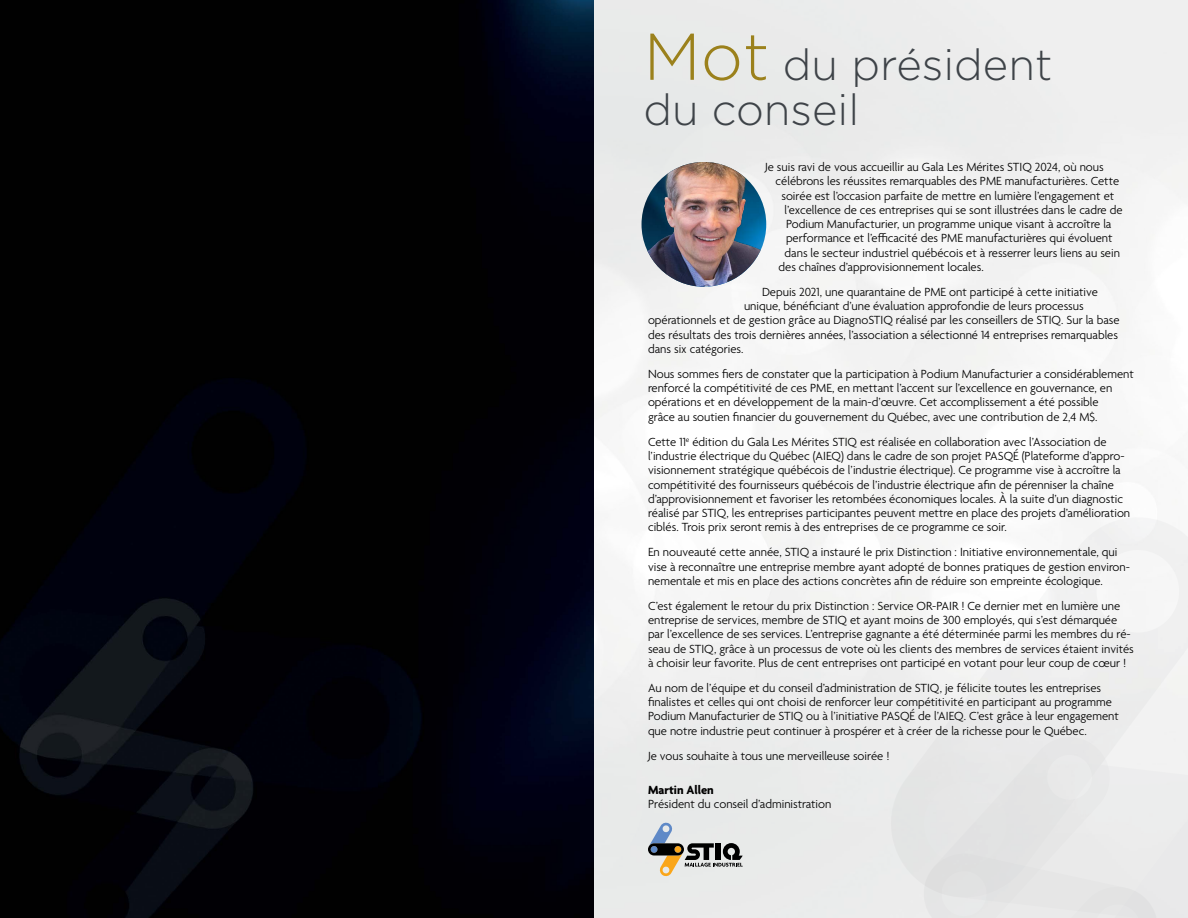
<style>
.page{position:relative;width:1188px;height:918px;background:#fff}
.page>*{position:absolute;margin:0;border:0;box-sizing:border-box;transform-origin:0 0}
.t1{font:300 43.5px/45px "Gotham";color:#3e4348}
.t2{font:300 12.75px/14.2px "Agenda";color:#000}
.t3{font:700 12.75px "Agenda";color:#000}
.s1{font-size:66px;color:#9b811c}
</style>
<div class="page">
<img style="left:594px;top:0;width:594px;height:918px">
<img style="left:0;top:0;width:594px;height:918px">
<svg style="left:881px;top:516px;width:307px;height:382px;fill:#f2f2f2"></svg>
<div style="left:887px;top:749px;width:32px;height:169px;background:#eaecec"></div>
<svg style="left:919px;top:737px;width:269px;height:181px"></svg>
<svg style="left:648px;top:823px;width:95px;height:53px"></svg>
<img style="left:642px;top:162px;width:124px;height:125px;border-radius:62px">
<h1 class="t1" style="left:644px;top:41px;width:410px"><span class="s1">Mot</span> du président du conseil</h1>
<p class="t2" style="left:765px;top:161px;width:340px">Je suis ravi de vous accueillir au Gala Les Mérites STIQ 2024, où nous</p>
<p class="t2" style="left:776px;top:175px;width:345px">célébrons les réussites remarquables des PME manufacturières. Cette</p>
<p class="t2" style="left:781px;top:189px;width:334px">soirée est l’occasion parfaite de mettre en lumière l’engagement et</p>
<p class="t2" style="left:785px;top:203px;width:340px">l’excellence de ces entreprises qui se sont illustrées dans le cadre de</p>
<p class="t2" style="left:786px;top:218px;width:327px">Podium Manufacturier, un programme unique visant à accroître la</p>
<p class="t2" style="left:786px;top:232px;width:328px">performance et l’efficacité des PME manufacturières qui évoluent</p>
<p class="t2" style="left:785px;top:246px;width:337px">dans le secteur industriel québécois et à resserrer leurs liens au sein</p>
<p class="t2" style="left:779px;top:260px;width:207px">des chaînes d’approvisionnement locales.</p>
<p class="t2" style="left:762px;top:286px;width:337px">Depuis 2021, une quarantaine de PME ont participé à cette initiative</p>
<p class="t2" style="left:744px;top:300px;width:341px">unique, bénéficiant d’une évaluation approfondie de leurs processus</p>
<p class="t2" style="left:648px;top:314px;width:473px">opérationnels et de gestion grâce au DiagnoSTIQ réalisé par les conseillers de STIQ. Sur la base</p>
<p class="t2" style="left:648px;top:328px;width:472px">des résultats des trois dernières années, l’association a sélectionné 14 entreprises remarquables</p>
<p class="t2" style="left:648px;top:343px;width:97px">dans six catégories.</p>
<p class="t2" style="left:648px;top:368px;width:487px">Nous sommes fiers de constater que la participation à Podium Manufacturier a considérablement renforcé la compétitivité de ces PME, en mettant l’accent sur l’excellence en gouvernance, en opérations et en développement de la main-d’œuvre. Cet accomplissement a été possible<br>grâce au soutien financier du gouvernement du Québec, avec une contribution de 2,4 M$.</p>
<p class="t2" style="left:648px;top:435px;width:484px">Cette 11<sup>e</sup> édition du Gala Les Mérites STIQ est réalisée en collaboration avec l’Association de l’industrie électrique du Québec (AIEQ) dans le cadre de son projet PASQÉ (Plateforme d’appro&shy;visionnement stratégique québécois de l’industrie électrique). Ce programme vise à accroître la compétitivité des fournisseurs québécois de l’industrie électrique afin de pérenniser la chaîne d’approvisionnement et favoriser les retombées économiques locales. À la suite d’un diagnostic réalisé par STIQ, les entreprises participantes peuvent mettre en place des projets d’amélioration ciblés. Trois prix seront remis à des entreprises de ce programme ce soir.</p>
<p class="t2" style="left:648px;top:546px;width:484px">En nouveauté cette année, STIQ a instauré le prix Distinction : Initiative environnementale, qui vise à reconnaître une entreprise membre ayant adopté de bonnes pratiques de gestion environ&shy;nementale et mis en place des actions concrètes afin de réduire son empreinte écologique.</p>
<p class="t2" style="left:648px;top:599px;width:487px">C’est également le retour du prix Distinction : Service OR-PAIR ! Ce dernier met en lumière une entreprise de services, membre de STIQ et ayant moins de 300 employés, qui s’est démarquée par l’excellence de ses services. L’entreprise gagnante a été déterminée parmi les membres du ré&shy;seau de STIQ, grâce à un processus de vote où les clients des membres de services étaient invités à choisir leur favorite. Plus de cent entreprises ont participé en votant pour leur coup de cœur !</p>
<p class="t2" style="left:648px;top:682px;width:472px">Au nom de l’équipe et du conseil d’administration de STIQ, je félicite toutes les entreprises finalistes et celles qui ont choisi de renforcer leur compétitivité en participant au programme Podium Manufacturier de STIQ ou à l’initiative PASQÉ de l’AIEQ. C’est grâce à leur engagement que notre industrie peut continuer à prospérer et à créer de la richesse pour le Québec.</p>
<p class="t2" style="left:648px;top:749px;width:243px">Je vous souhaite à tous une merveilleuse soirée !</p>
<p class="t3" style="left:648px;top:783px;width:67px">Martin Allen</p>
<p class="t2" style="left:648px;top:797px;width:185px">Président du conseil d’administration</p>
</div>
